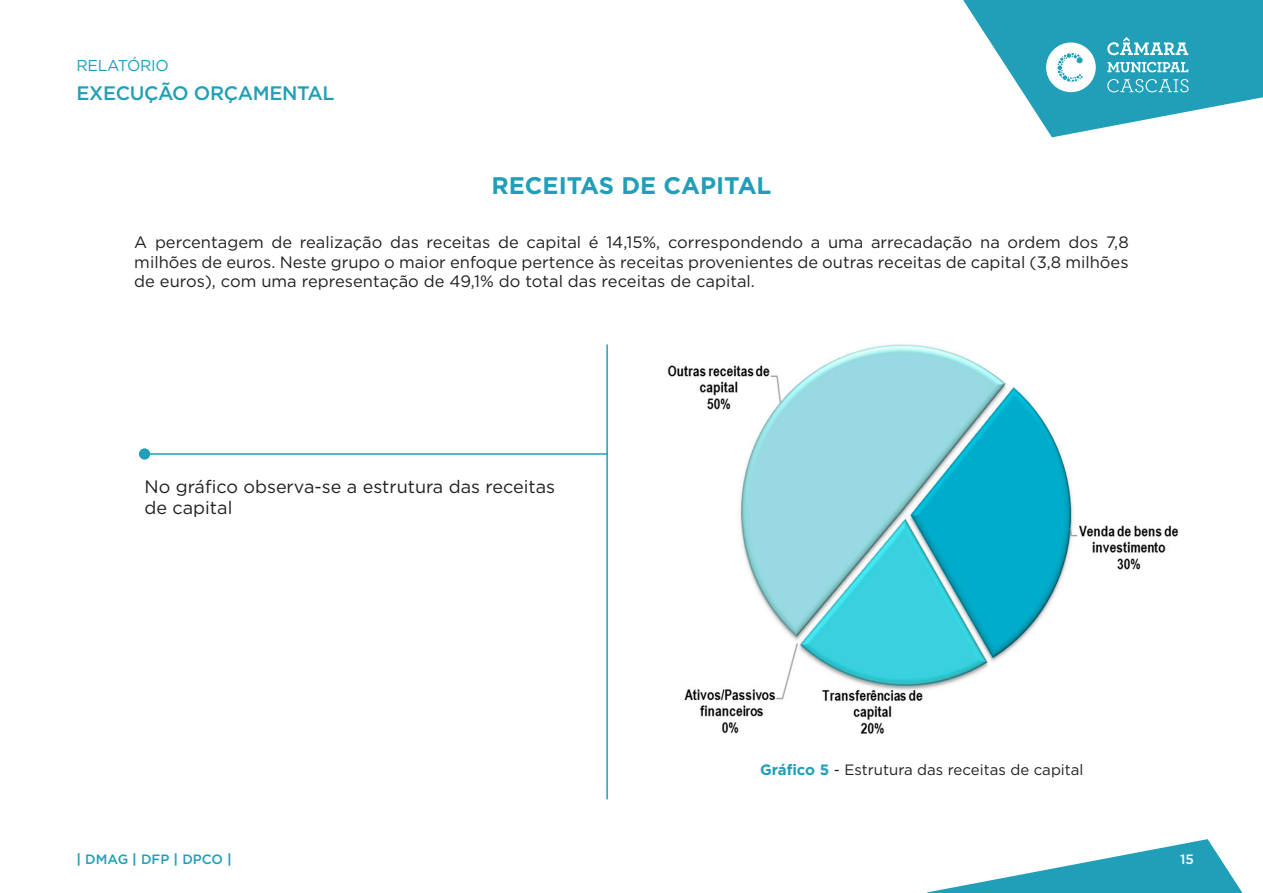
<style>
.page{position:relative;width:1263px;height:893px;background:#fff}
.page>*{position:absolute;margin:0;border:0;box-sizing:border-box;transform-origin:0 0}
.titulo{font:700 24px "Gotham";color:#219fb9}
.t1{font:500 19.5px "Gotham";letter-spacing:-.02em;color:#219fb9}
.texto{font:18px/21.6px "Gotham";color:#231f20}
.texto-2{font:16.5px/19.8px "Gotham";color:#231f20;text-align:justify}
.t2{font:15.75px "Gotham";letter-spacing:-.02em;color:#219fb9}
.texto-3{font:15px "Gotham";color:#231f20}
.t3{font:500 13.5px "Gotham";color:#219fb9}
.t4{font:500 13.5px "Gotham";color:#fff}
.s1{font-weight:700;color:#219fb9}
.s2{font-weight:700}
</style>
<div class="page">
<hr style="left:145px;top:453px;width:463px;height:2px;background:#219fb9">
<div style="left:139px;top:448px;width:11px;height:12px;background:#219fb9;border-radius:50%"></div>
<hr style="left:606px;top:344px;width:2px;height:455px;background:#219fb9">
<svg style="left:927px;top:839px;width:315px;height:54px"></svg>
<svg style="left:963px;top:0;width:300px;height:137px"></svg>
<img style="left:667px;top:344px;width:512px;height:390px">
<p class="t2" style="left:77px;top:55px;width:94px">RELATÓRIO</p>
<p class="t1" style="left:77px;top:80px;width:260px">EXECUÇÃO ORÇAMENTAL</p>
<p class="titulo" style="left:491px;top:169px;width:281px">RECEITAS DE CAPITAL</p>
<p class="texto-2" style="left:134px;top:232px;width:996px">A percentagem de realização das receitas de capital é 14,15%, correspondendo a uma arrecadação na ordem dos 7,8 milhões de euros. Neste grupo o maior enfoque pertence às receitas provenientes de outras receitas de capital (3,8 milhões de euros), com uma representação de 49,1% do total das receitas de capital.</p>
<p class="texto" style="left:145px;top:475px;width:412px">No gráfico observa-se a estrutura das receitas de capital</p>
<p class="texto-3" style="left:760px;top:760px;width:325px"><span class="s1">Gráfico 5</span> - Estrutura das receitas de capital</p>
<p class="t3" style="left:77px;top:850px;width:157px"><span class="s2">|</span> DMAG <span class="s2">|</span> DFP <span class="s2">|</span> DPCO <span class="s2">|</span></p>
<p class="t4" style="left:1180px;top:850px;width:15px">15</p>
</div>
